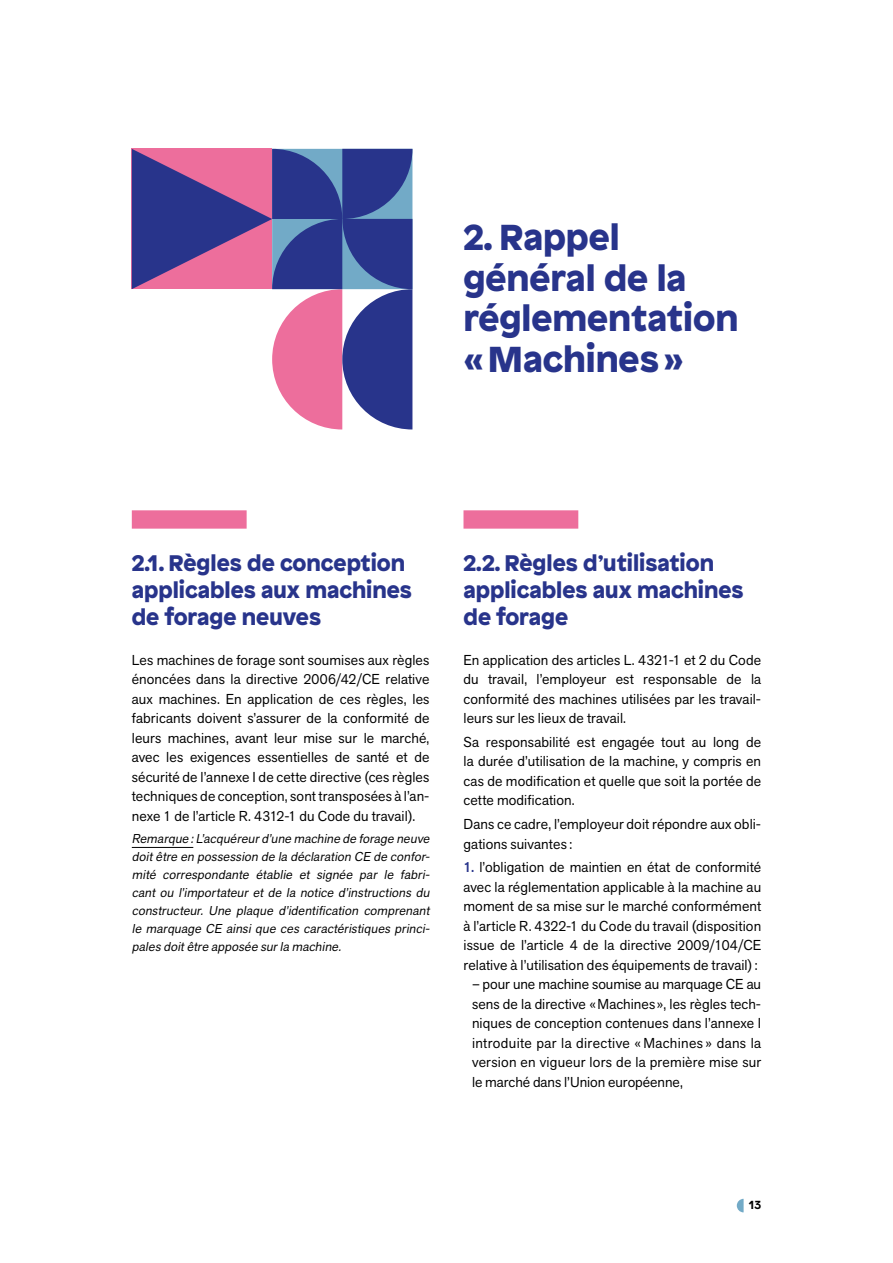
<style>
.page{position:relative;width:893px;height:1263px;background:#fff}
.page>*{position:absolute;margin:0;border:0;box-sizing:border-box;transform-origin:0 0}
.t1{font:900 36px/40.5px "Patron";color:#28348b}
.t2{font:900 22.5px/27px "Patron";color:#28348b}
.t3{font:14.25px/19.5px "Akzid Grtsk Next";letter-spacing:.01em;color:#000;text-align:justify}
.t4{font:italic 12.75px/18px "Akzid Grtsk Next";color:#000;text-align:justify}
.t5{font:700 11.7px "Patron";color:#000}
.s1{font-weight:500;color:#28348b}
</style>
<div class="page">
<svg style="left:132px;top:149px;width:280px;height:280px"></svg>
<svg style="left:737px;top:1199px;width:7px;height:13px"></svg>
<div style="left:463px;top:510px;width:115px;height:19px;background:#ed6e9c"></div>
<div style="left:132px;top:510px;width:115px;height:19px;background:#ed6e9c"></div>
<hr style="left:132px;top:847px;width:61px;height:1px;background:#000">
<h1 class="t1" style="left:463px;top:214px;width:277px">2. Rappel général de la réglementation « Machines »</h1>
<h2 class="t2" style="left:132px;top:548px;width:282px">2.1. Règles de conception applicables aux machines de forage neuves</h2>
<p class="t3" style="left:132px;top:650px;width:299px">Les machines de forage sont soumises aux règles énoncées dans la directive 2006/42/CE relative aux machines. En application de ces règles, les fabricants doivent s’assurer de la conformité de leurs machines, avant leur mise sur le marché, avec les exigences essentielles de santé et de sécurité de l’annexe I de cette directive (ces règles techniques de conception, sont transposées à l’an&shy;nexe 1 de l’article R. 4312-1 du Code du travail).</p>
<p class="t4" style="left:132px;top:829px;width:302px">Remarque:L’acquéreurd’une machine de forage neuve doitêtre en possession de la déclaration CE de confor&shy;mité correspondante établie et signée par le fabri&shy;cant ou l’importateur et de la notice d’instructions du constructeur. Une plaque d’identification comprenant le marquage CE ainsi que ces caractéristiques princi&shy;pales doitêtre apposée surla machine.</p>
<h2 class="t2" style="left:463px;top:548px;width:282px">2.2. Règles d’utilisation applicables aux machines de forage</h2>
<p class="t3" style="left:463px;top:650px;width:299px">En application des articles L. 4321-1 et 2 du Code du travail, l’employeur est responsable de la conformité des machines utilisées par les travail&shy;leurs sur les lieux de travail.</p>
<p class="t3" style="left:463px;top:732px;width:299px">Sa responsabilité est engagée tout au long de la durée d’utilisation de la machine, y compris en cas de modification et quelle que soit la portée de cette modification.</p>
<p class="t3" style="left:463px;top:814px;width:299px">Dans ce cadre, l’employeur doit répondre aux obli&shy;gations suivantes :</p>
<p class="t3" style="left:463px;top:857px;width:299px"><span class="s1">1.</span> l’obligation de maintien en état de conformité avec la réglementation applicable à la machine au moment de sa mise sur le marché conformément à l’article R. 4322-1 du Code du travail (disposition issue de l’article 4 de la directive 2009/104/CE relative à l’utilisation des équipements de travail):</p>
<p class="t3" style="left:472px;top:974px;width:291px">– pour une machine soumise au marquage CE au sens de la directive «Machines », les règles tech&shy;niques de conception contenues dans l’annexe I introduite par la directive « Machines » dans la version en vigueur lors de la première mise sur le marché dans l’Union européenne,</p>
<p class="t5" style="left:749px;top:1196px;width:13px">13</p>
</div>
